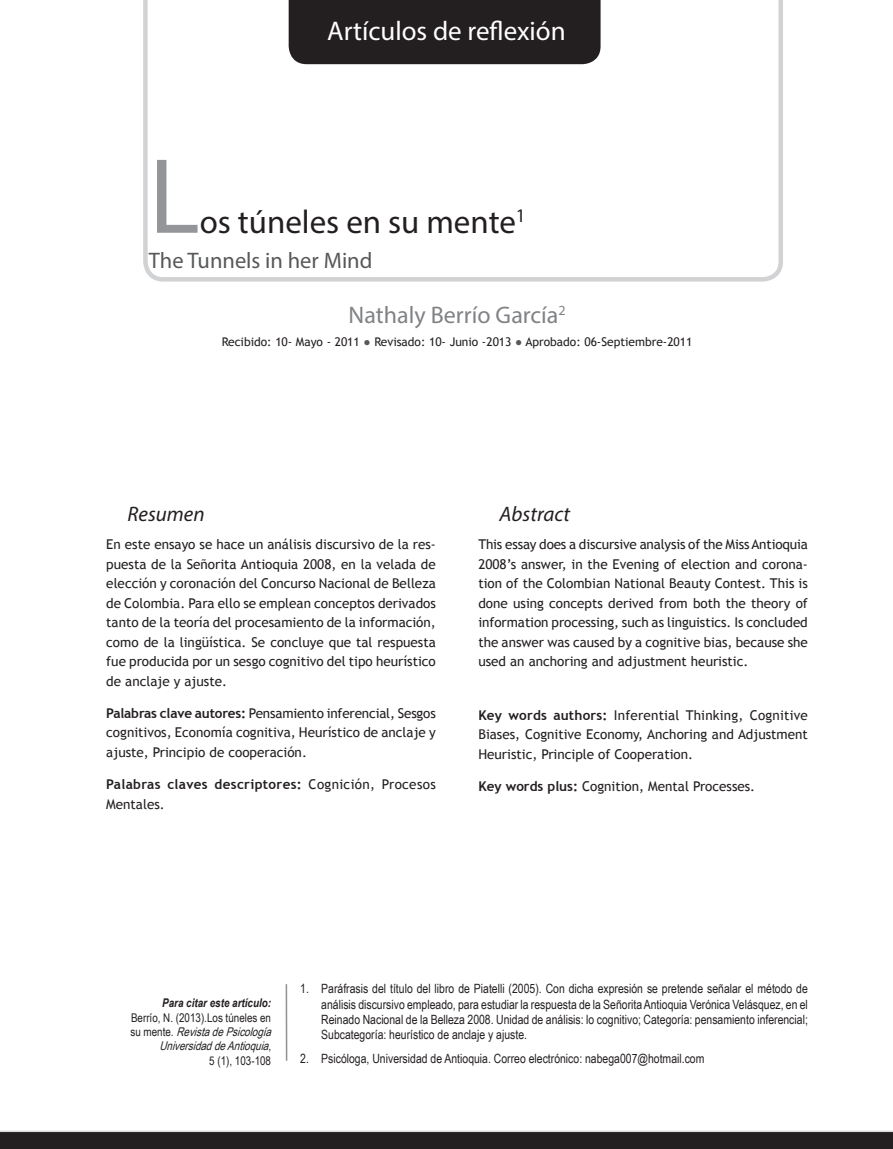
<style>
.page{position:relative;width:893px;height:1149px;background:#fff}
.page>*{position:absolute;margin:0;border:0;box-sizing:border-box;transform-origin:0 0}
.Titulo_0_pp{font:108px "Myriad Pro";color:#939598}
.Titulo_0_pp-2{font:33px "Myriad Pro";color:#231f20}
.Titulo_0_pp-3{font:27px "Myriad Pro";color:#fff}
.Autores_pp{font:24px "Myriad Pro";color:#808285}
.Titulo_0_ingles_pp{font:22.5px "Myriad Pro";color:#57585a}
.Titulo_resumen_abstr{font:italic 21px "Myriad Pro";color:#231f20}
.texto_resumen_pp{font:13.5px/19.5px "Trebuchet MS";color:#231f20;text-align:justify}
.Palabra_Clave_pp{font:13.5px/19.5px "Trebuchet MS";color:#231f20;text-align:justify}
.Palabra_Clave_pp-2{font:700 13.5px/19.5px "Trebuchet MS";letter-spacing:.025em;color:#231f20}
.t1{font:12.75px/15.3px "Arial Narrow";color:#231f20;text-align:justify}
.Aprobado-recibido_pp{font:12px "Trebuchet MS";color:#231f20}
.Para_citarpp{font:italic 12px "Arial Narrow";color:#231f20}
.Para_citarpp-2{font:12px "Arial Narrow";color:#231f20}
.Para_citarpp-3{font:italic 700 12px "Arial Narrow";color:#231f20}
.s1{color:#57585a}
.s2{font-weight:700}
.s3{font-weight:400}
.s4{font-style:normal}
</style>
<div class="page">
<svg style="left:143px;top:0;width:640px;height:281px"></svg>
<hr style="left:286px;top:983px;width:1px;height:77px;background:#8f9194">
<svg style="left:0;top:1130px;width:893px;height:18px"></svg>
<div style="left:289px;top:0;width:312px;height:64px;background:#231f20"></div>
<p class="Titulo_0_pp-3" style="left:327px;top:14px;width:240px">Artículos de reflexión</p>
<p class="Titulo_0_pp" style="left:149px;top:130px;width:52px">L</p>
<p class="Titulo_0_pp-2" style="left:200px;top:201px;width:327px">os túneles en su mente<sup>1</sup></p>
<p class="Titulo_0_ingles_pp" style="left:149px;top:247px;width:225px">The Tunnels in her Mind</p>
<p class="Autores_pp" style="left:349px;top:300px;width:219px">Nathaly Berrío García<sup>2</sup></p>
<p class="Aprobado-recibido_pp" style="left:222px;top:334px;width:472px">Recibido: 10- Mayo - 2011 <span class="s1">●</span> Revisado: 10- Junio -2013 <span class="s1">●</span> Aprobado: 06-Septiembre-2011</p>
<p class="Titulo_resumen_abstr" style="left:128px;top:501px;width:79px">Resumen</p>
<p class="texto_resumen_pp" style="left:106px;top:534px;width:331px">En este ensayo se hace un análisis discursivo de la res&shy;puesta de la Señorita Antioquia 2008, en la velada de elección y coronación del Concurso Nacional de Belleza de Colombia. Para ello se emplean conceptos derivados tanto de la teoría del procesamiento de la información, como de la lingüística. Se concluye que tal respuesta fue producida por un sesgo cognitivo del tipo heurístico de anclaje y ajuste.</p>
<p class="Palabra_Clave_pp" style="left:106px;top:703px;width:331px"><span class="s2">Palabras clave autores:</span> Pensamiento inferencial, Sesgos cognitivos, Economía cognitiva, Heurístico de anclaje y ajuste, Principio de cooperación.</p>
<p class="Palabra_Clave_pp-2" style="left:106px;top:774px;width:331px">Palabras claves descriptores: <span class="s3">Cognición, Procesos<br>Mentales.</span></p>
<p class="Titulo_resumen_abstr" style="left:500px;top:501px;width:72px">Abstract</p>
<p class="texto_resumen_pp" style="left:478px;top:534px;width:331px">This essay does a discursive analysis of the Miss Antioquia 2008’s answer, in the Evening of election and corona&shy;tion of the Colombian National Beauty Contest. This is done using concepts derived from both the theory of information processing, such as linguistics. Is concluded the answer was caused by a cognitive bias, because she used an anchoring and adjustment heuristic.</p>
<p class="Palabra_Clave_pp" style="left:478px;top:705px;width:331px"><span class="s2">Key words authors:</span> Inferential Thinking, Cognitive Biases, Cognitive Economy, Anchoring and Adjustment Heuristic, Principle of Cooperation.</p>
<p class="Palabra_Clave_pp" style="left:478px;top:776px;width:278px"><span class="s2">Key words plus:</span> Cognition, Mental Processes.</p>
<p class="Para_citarpp-3" style="left:162px;top:993px;width:110px">Para citar este artículo:</p>
<p class="Para_citarpp-2" style="left:131px;top:1008px;width:142px">Berrío, N. (2013).Los túneles en</p>
<p class="Para_citarpp" style="left:130px;top:1022px;width:147px"><span class="s4">s u m e n t e .</span> RevistadePsicología</p>
<p class="Para_citarpp" style="left:159px;top:1037px;width:115px">UniversidaddeAntioquia<span class="s4">,</span></p>
<p class="Para_citarpp-2" style="left:209px;top:1051px;width:63px">5 (1), 103-108</p>
<p class="t1" style="left:321px;top:980px;width:488px;text-indent:-21px">1. Paráfrasis del título del libro de Piatelli (2005). Con dicha expresión se pretende señalar el método de análisis discursivo empleado, para estudiar la respuesta de la Señorita Antioquia Verónica Velásquez, en el Reinado Nacional de la Belleza 2008. Unidad de análisis: lo cognitivo; Categoría: pensamiento inferencial; Subcategoría: heurístico de anclaje y ajuste.</p>
<p class="t1" style="left:300px;top:1050px;width:406px">2. Psicóloga, Universidad de Antioquia. Correo electrónico: nabega007@hotmail.com</p>
</div>
